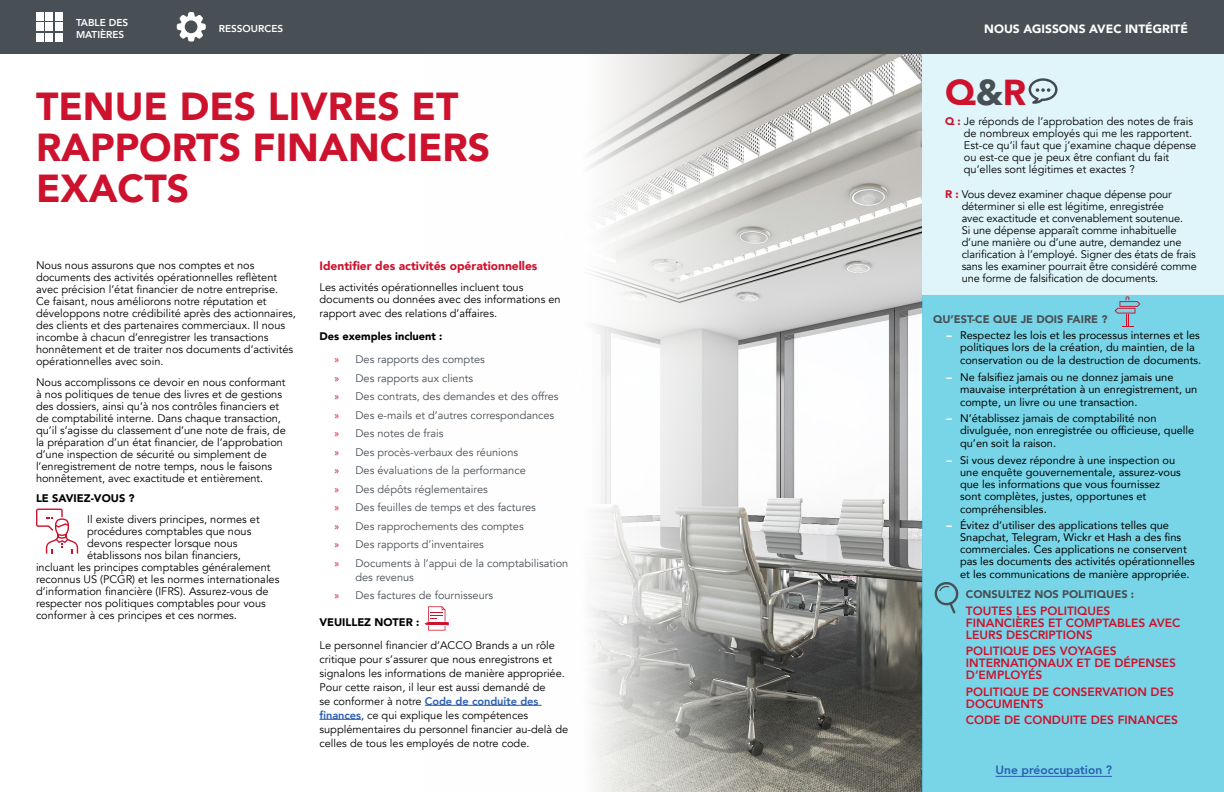
<style>
.page{position:relative;width:1224px;height:792px;background:#fff}
.page>*{position:absolute;margin:0;border:0;box-sizing:border-box;transform-origin:0 0}
.t1{font:900 39px/41px "Avenir";color:#cd122d}
.t2{font:900 36px "Avenir";color:#cd122d}
.t3{font:800 12px/12px "Avenir";color:#cd122d}
.t4{font:900 12px "Avenir";color:#fff}
.t5{font:900 12px "Avenir";color:#cd122d}
.t6{font:800 12px "Avenir";color:#2a5db0}
.t7{font:11px/12px "Avenir";color:#000}
.t8{font:11px/12px "Avenir";color:#000}
.t9{font:11px/18.5px "Avenir";color:#484f55}
.t10{font:900 11px "Avenir";color:#484f55}
.t11{font:900 11px "Avenir";color:#000}
.t12{font:800 10px/12px "Avenir";color:#fff}
.s1{font-weight:900;color:#000}
.s2{font-family:"Myriad Pro";color:#cd122d}
.s3{font-weight:800;color:#2a5db0}
.s4{color:#484f55}
.s5{font-weight:900;color:#cd122d}
.s6{font-weight:900;color:#fff}
</style>
<div class="page">
<div style="left:0;top:0;width:1224px;height:54px;background:#484f55"></div>
<div style="left:36px;top:12px;width:8px;height:8px;background:#fff"></div>
<div style="left:36px;top:23px;width:8px;height:8px;background:#fff"></div>
<div style="left:36px;top:33px;width:8px;height:8px;background:#fff"></div>
<div style="left:46px;top:12px;width:7px;height:9px;background:#fff"></div>
<div style="left:46px;top:23px;width:7px;height:8px;background:#fff"></div>
<div style="left:46px;top:33px;width:7px;height:9px;background:#fff"></div>
<div style="left:55px;top:12px;width:8px;height:8px;background:#fff"></div>
<div style="left:55px;top:23px;width:8px;height:8px;background:#fff"></div>
<div style="left:55px;top:33px;width:8px;height:8px;background:#fff"></div>
<svg style="left:177px;top:12px;width:29px;height:30px"></svg>
<img style="left:425px;top:55px;width:497px;height:737px">
<hr style="left:425px;top:705px;width:117px;height:1px;background:#2a5db0">
<hr style="left:320px;top:719px;width:41px;height:1px;background:#2a5db0">
<svg style="left:36px;top:509px;width:42px;height:45px"></svg>
<div style="left:922px;top:55px;width:302px;height:737px;background:#78d5e7"></div>
<div style="left:922px;top:54px;width:302px;height:240px;background:#dff5f9"></div>
<svg style="left:1029px;top:78px;width:29px;height:26px"></svg>
<svg style="left:1115px;top:296px;width:25px;height:31px"></svg>
<hr style="left:996px;top:776px;width:116px;height:1px;background:#2a5db0">
<svg style="left:934px;top:582px;width:25px;height:31px"></svg>
<svg style="left:425px;top:606px;width:24px;height:25px"></svg>
<p class="t12" style="left:76px;top:16px;width:54px">TABLE DES<br>MATIÈRES</p>
<p class="t12" style="left:219px;top:22px;width:66px">RESSOURCES</p>
<p class="t4" style="left:984px;top:19px;width:205px">NOUS AGISSONS AVEC INTÉGRITÉ</p>
<p class="t4" style="left:1060px;top:19px;width:130px">INSÉRER UN TITRE ICI</p>
<h1 class="t1" style="left:36px;top:85px;width:456px">TENUE DES LIVRES ET<br>RAPPORTS FINANCIERS<br>EXACTS</h1>
<p class="t7" style="left:36px;top:259px;width:261px">Nous nous assurons que nos comptes et nos documents des activités opérationnelles reflètent avec précision l’état financier de notre entreprise.<br>Ce faisant, nous améliorons notre réputation et développons notre crédibilité après des actionnaires, des clients et des partenaires commerciaux. Il nous incombe à chacun d’enregistrer les transactions honnêtement et de traiter nos documents d’activités opérationnelles avec soin.</p>
<p class="t7" style="left:36px;top:376px;width:251px">Nous accomplissons ce devoir en nous conformant à nos politiques de tenue des livres et de gestions des dossiers, ainsi qu’à nos contrôles financiers et de comptabilité interne. Dans chaque transaction, qu’il s’agisse du classement d’une note de frais, de la préparation d’un état financier, de l’approbation d’une inspection de sécurité ou simplement de l’enregistrement de notre temps, nous le faisons honnêtement, avec exactitude et entièrement.</p>
<p class="t11" style="left:36px;top:488px;width:100px">LE SAVIEZ-VOUS ?</p>
<p class="t7" style="left:87px;top:513px;width:174px">Il existe divers principes, normes et</p>
<p class="t7" style="left:87px;top:525px;width:166px">procédures comptables que nous</p>
<p class="t7" style="left:87px;top:537px;width:152px">devons respecter lorsque nous</p>
<p class="t7" style="left:87px;top:549px;width:155px">établissons nos bilan financiers,</p>
<p class="t7" style="left:36px;top:561px;width:236px">incluant les principes comptables généralement</p>
<p class="t7" style="left:36px;top:573px;width:245px">reconnus US (PCGR) et les normes internationales</p>
<p class="t7" style="left:36px;top:585px;width:234px">d’information financière (IFRS). Assurez-vous de</p>
<p class="t7" style="left:36px;top:597px;width:231px">respecter nos politiques comptables pour vous</p>
<p class="t7" style="left:36px;top:609px;width:203px">conformer à ces principes et ces normes.</p>
<p class="t5" style="left:320px;top:256px;width:220px">Identifier des activités opérationnelles</p>
<p class="t7" style="left:320px;top:281px;width:243px">Les activités opérationnelles incluent tous documents ou données avec des informations en</p>
<p class="t7" style="left:320px;top:307px;width:179px">rapport avec des relations d’affaires.</p>
<p class="t9" style="left:334px;top:325px;width:152px;line-height:23px;text-indent:-15px"><span class="s1">Des exemples incluent :<br></span><span class="s2">»</span> Des rapports des comptes</p>
<p class="t9" style="left:334px;top:369px;width:235px"><span class="s2">»</span> Des rapports aux clients<br><span class="s2">»</span> Des contrats, des demandes et des offres<br><span class="s2">»</span> Des e-mails et d’autres correspondances<br><span class="s2">»</span> Des notes de frais<br><span class="s2">»</span> Des procès-verbaux des réunions<br><span class="s2">»</span> Des évaluations de la performance<br><span class="s2">»</span> Des dépôts réglementaires<br><span class="s2">»</span> Des feuilles de temps et des factures<br><span class="s2">»</span> Des rapprochements des comptes<br><span class="s2">»</span> Des rapports d’inventaires<br><span class="s2">»</span> Documents à l’appui de la comptabilisation</p>
<p class="t9" style="left:334px;top:568px;width:160px;text-indent:21px">des revenus<br><span class="s2">»</span> Des factures de fournisseurs</p>
<p class="t11" style="left:319px;top:612px;width:102px">VEUILLEZ NOTER :</p>
<p class="t7" style="left:320px;top:638px;width:250px;line-height:14px">Le personnel financier d’ACCO Brands a un rôle critique pour s’assurer que nous enregistrons et signalons les informations de manière appropriée.<br>Pour cette raison, il leur est aussi demandé de<br>se conformer à notre <span class="s3">Code de conduite des finances</span>, ce qui explique les compétences supplémentaires du personnel financier au-delà de celles de tous les employés de notre code.</p>
<h2 class="t2" style="left:945px;top:62px;width:83px">Q<span class="s4">&amp;</span>R</h2>
<p class="t7" style="left:964px;top:116px;width:234px;text-indent:-19px"><span class="s5">Q :</span> Je réponds de l’approbation des notes de frais de nombreux employés qui me les rapportent.<br>Est-ce qu’il faut que j’examine chaque dépense ou est-ce que je peux être confiant du fait qu’elles sont légitimes et exactes ?</p>
<p class="t7" style="left:962px;top:188px;width:237px;text-indent:-17px"><span class="s5">R :</span> Vous devez examiner chaque dépense pour déterminer si elle est légitime, enregistrée<br>avec exactitude et convenablement soutenue.<br>Si une dépense apparaît comme inhabituelle d’une manière ou d’une autre, demandez une clarification à l’employé. Signer des états de frais sans les examiner pourrait être considéré comme une forme de falsification de documents.</p>
<p class="t10" style="left:933px;top:309px;width:176px">QU’EST-CE QUE JE DOIS FAIRE ?</p>
<p class="t8" style="left:960px;top:329px;width:241px;text-indent:-13px"><span class="s6">–</span> Respectez les lois et les processus internes et les politiques lors de la création, du maintien, de la</p>
<p class="t8" style="left:960px;top:354px;width:243px">conservation ou de la destruction de documents.</p>
<p class="t8" style="left:960px;top:370px;width:239px;text-indent:-13px"><span class="s6">–</span> Ne falsifiez jamais ou ne donnez jamais une mauvaise interprétation à un enregistrement, un</p>
<p class="t8" style="left:960px;top:395px;width:179px">compte, un livre ou une transaction.</p>
<p class="t8" style="left:960px;top:412px;width:236px;text-indent:-13px"><span class="s6">–</span> N’établissez jamais de comptabilité non divulguée, non enregistrée ou officieuse, quelle</p>
<p class="t8" style="left:960px;top:437px;width:97px">qu’en soit la raison.</p>
<p class="t8" style="left:960px;top:453px;width:222px;text-indent:-13px"><span class="s6">–</span> Si vous devez répondre à une inspection ou une enquête gouvernementale, assurez-vous que les informations que vous fournissez sont complètes, justes, opportunes et</p>
<p class="t8" style="left:960px;top:502px;width:88px">compréhensibles.</p>
<p class="t8" style="left:960px;top:519px;width:236px;text-indent:-13px"><span class="s6">–</span> Évitez d’utiliser des applications telles que Snapchat, Telegram, Wickr et Hash a des fins commerciales. Ces applications ne conservent pas les documents des activités opérationnelles</p>
<p class="t8" style="left:960px;top:568px;width:231px">et les communications de manière appropriée.</p>
<p class="t10" style="left:966px;top:585px;width:170px">CONSULTEZ NOS POLITIQUES :</p>
<p class="t3" style="left:966px;top:605px;width:216px">TOUTES LES POLITIQUES<br>FINANCIÈRES ET COMPTABLES AVEC<br>LEURS DESCRIPTIONS</p>
<p class="t3" style="left:966px;top:645px;width:212px">POLITIQUE DES VOYAGES<br>INTERNATIONAUX ET DE DÉPENSES<br>D’EMPLOYÉS</p>
<p class="t3" style="left:966px;top:686px;width:209px">POLITIQUE DE CONSERVATION DES<br>DOCUMENTS</p>
<p class="t3" style="left:966px;top:714px;width:214px">CODE DE CONDUITE DES FINANCES</p>
<p class="t6" style="left:996px;top:761px;width:118px">Une préoccupation ?</p>
</div>
